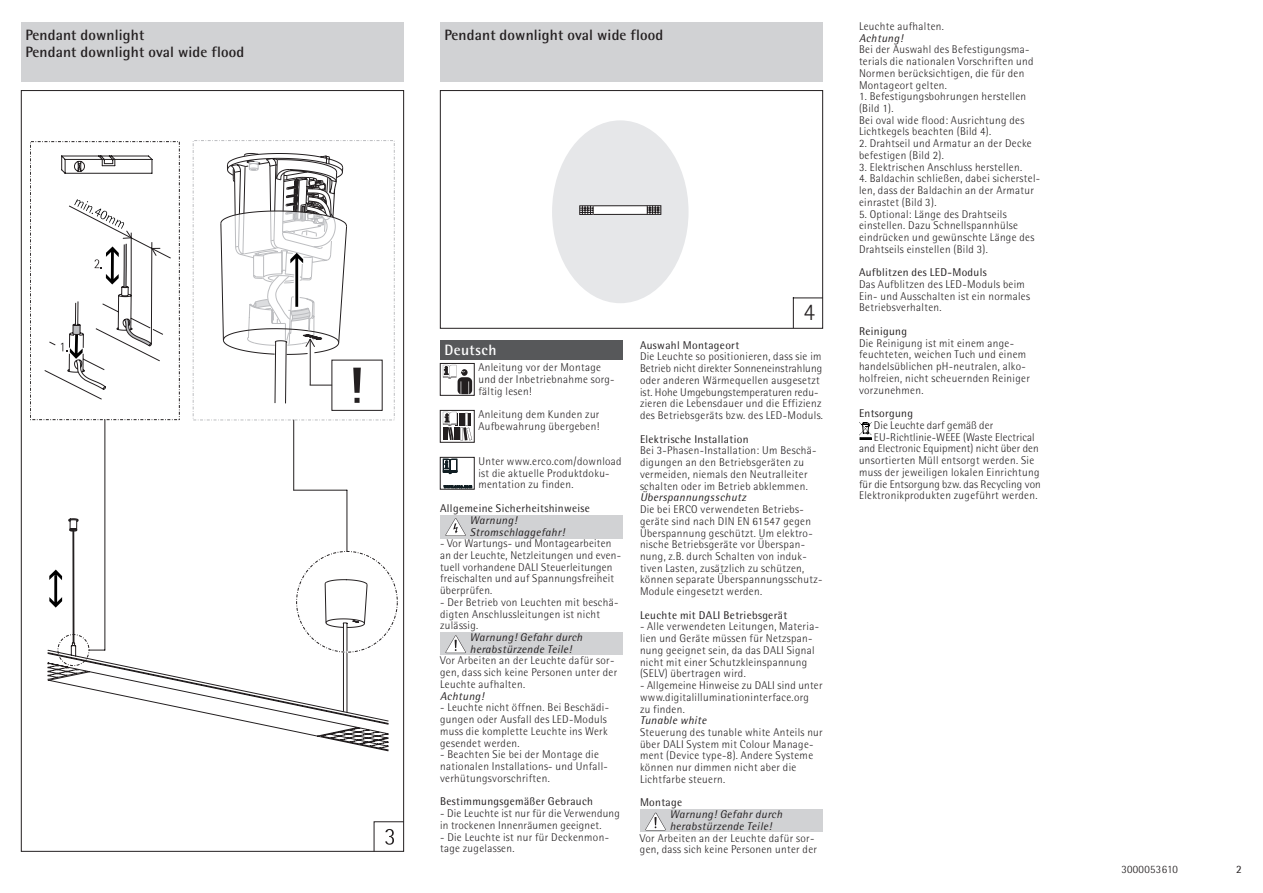
<style>
.page{position:relative;width:1263px;height:893px;background:#fff}
.page>*{position:absolute;margin:0;border:0;box-sizing:border-box;transform-origin:0 0}
.t1{font:300 24px "Rotis Semi Sans";color:#231f20}
.t2{font:700 15px/16.5px "Rotis Semi Sans";letter-spacing:.01em;color:#231f20}
.t3{font:700 15px "Rotis Semi Sans";letter-spacing:.03em;color:#fff}
.t4{font:300 11.25px/11.7px "Rotis Semi Sans";letter-spacing:.03em;color:#231f20}
.t5{font:11.25px "Rotis Semi Sans";letter-spacing:.03em;color:#231f20}
.t6{font:italic 11.25px/11.7px "Rotis Semi Sans";letter-spacing:.03em;color:#231f20}
.t7{font:300 11.25px "Rotis Semi Sans";letter-spacing:.01em;color:#231f20}
</style>
<div class="page">
<hr style="left:105px;top:420px;width:1px;height:230px;background:#231f20">
<svg style="left:353px;top:368px;width:8px;height:35px"></svg>
<div style="left:332px;top:360px;width:50px;height:51px;border:1px solid #231f20"></div>
<hr style="left:347px;top:490px;width:1px;height:61px;background:#231f20">
<hr style="left:294px;top:490px;width:53px;height:1px;background:#231f20">
<hr style="left:293px;top:420px;width:1px;height:70px;background:#231f20">
<div style="left:193px;top:140px;width:201px;height:280px;border:1px dashed #bcbdc0"></div>
<div style="left:30px;top:141px;width:150px;height:279px;border:1px dashed #231f20"></div>
<svg style="left:44px;top:153px;width:303px;height:251px"></svg>
<svg style="left:47px;top:518px;width:342px;height:233px"></svg>
<svg style="left:374px;top:821px;width:28px;height:28px"></svg>
<div style="left:21px;top:22px;width:383px;height:60px;background:#d1d2d4"></div>
<div style="left:440px;top:22px;width:383px;height:60px;background:#d1d2d4"></div>
<div style="left:552px;top:120px;width:136px;height:183px;background:#e6e7e9;border-radius:50%"></div>
<div style="left:580px;top:206px;width:81px;height:8px;background:#fff"></div>
<div style="left:579px;top:206px;width:82px;height:9px;border:1px solid #231f20"></div>
<svg style="left:580px;top:206px;width:14px;height:9px"></svg>
<svg style="left:647px;top:206px;width:14px;height:8px"></svg>
<hr style="left:793px;top:298px;width:30px;height:1px;background:#231f20">
<hr style="left:793px;top:298px;width:1px;height:30px;background:#231f20">
<div style="left:440px;top:90px;width:383px;height:238px;border:1px solid #231f20"></div>
<div style="left:440px;top:340px;width:183px;height:19px;background:#57585a"></div>
<svg style="left:443px;top:365px;width:29px;height:28px"></svg>
<div style="left:440px;top:363px;width:34px;height:32px;border:1px solid #231f20"></div>
<svg style="left:443px;top:412px;width:29px;height:28px"></svg>
<div style="left:440px;top:410px;width:34px;height:32px;border:1px solid #231f20"></div>
<svg style="left:443px;top:459px;width:14px;height:14px"></svg>
<svg style="left:444px;top:486px;width:28px;height:1px"></svg>
<div style="left:440px;top:457px;width:34px;height:32px;border:1px solid #231f20"></div>
<div style="left:440px;top:515px;width:183px;height:24px;background:#d1d2d4"></div>
<svg style="left:445px;top:518px;width:21px;height:18px"></svg>
<div style="left:440px;top:632px;width:183px;height:23px;background:#d1d2d4"></div>
<svg style="left:445px;top:635px;width:21px;height:18px"></svg>
<div style="left:640px;top:810px;width:183px;height:22px;background:#d1d2d4"></div>
<svg style="left:645px;top:813px;width:21px;height:17px"></svg>
<svg style="left:859px;top:422px;width:13px;height:18px"></svg>
<h2 class="t2" style="left:25px;top:26px;width:220px">Pendant downlight<br>Pendant downlight oval wide flood</h2>
<h2 class="t2" style="left:444px;top:26px;width:220px">Pendant downlight oval wide flood</h2>
<h1 class="t1" style="left:803px;top:298px;width:13px">4</h1>
<h2 class="t3" style="left:444px;top:340px;width:54px">Deutsch</h2>
<p class="t4" style="left:478px;top:361px;width:138px">Anleitung vor der Montage und der Inbetriebnahme sorg&shy;fältig lesen!</p>
<p class="t4" style="left:478px;top:408px;width:123px">Anleitung dem Kunden zur<br>Aufbewahrung übergeben!</p>
<p class="t4" style="left:478px;top:455px;width:145px">Unter www.erco.com/download ist die aktuelle Produktdoku&shy;mentation zu finden.</p>
<p class="t5" style="left:440px;top:501px;width:151px">Allgemeine Sicherheitshinweise</p>
<p class="t6" style="left:470px;top:514px;width:96px">Warnung!<br>Stromschlaggefahr!</p>
<p class="t4" style="left:440px;top:537px;width:183px">- Vor Wartungs- und Montagearbeiten an der Leuchte, Netzleitungen und even&shy;tuell vorhandene DALI Steuerleitungen freischalten und auf Spannungsfreiheit überprüfen.</p>
<p class="t4" style="left:440px;top:596px;width:180px">- Der Betrieb von Leuchten mit beschä&shy;digten Anschlussleitungen ist nicht zulässig.</p>
<p class="t6" style="left:470px;top:631px;width:114px">Warnung! Gefahr durch herabstürzende Teile!</p>
<p class="t4" style="left:440px;top:655px;width:179px">Vor Arbeiten an der Leuchte dafür sor&shy;gen, dass sich keine Personen unter der<br>Leuchte aufhalten.</p>
<p class="t6" style="left:440px;top:690px;width:45px">Achtung!</p>
<p class="t4" style="left:440px;top:702px;width:170px">- Leuchte nicht öffnen. Bei Beschädi&shy;gungen oder Ausfall des LED-Moduls muss die komplette Leuchte ins Werk gesendet werden.</p>
<p class="t4" style="left:440px;top:749px;width:168px">- Beachten Sie bei der Montage die nationalen Installations- und Unfall&shy;verhütungsvorschriften.</p>
<p class="t5" style="left:440px;top:795px;width:154px">Bestimmungsgemäßer Gebrauch</p>
<p class="t4" style="left:440px;top:807px;width:181px">- Die Leuchte ist nur für die Verwendung in trockenen Innenräumen geeignet.</p>
<p class="t4" style="left:440px;top:831px;width:170px">- Die Leuchte ist nur für Deckenmon&shy;tage zugelassen.</p>
<p class="t5" style="left:640px;top:338px;width:101px">Auswahl Montageort</p>
<p class="t4" style="left:640px;top:351px;width:184px">Die Leuchte so positionieren, dass sie im Betrieb nicht direkter Sonneneinstrahlung oder anderen Wärmequellen ausgesetzt ist. Hohe Umgebungstemperaturen redu&shy;zieren die Lebensdauer und die Effizienz des Betriebsgeräts bzw. des LED-Moduls.</p>
<p class="t5" style="left:640px;top:432px;width:110px">Elektrische Installation</p>
<p class="t4" style="left:640px;top:445px;width:178px">Bei 3-Phasen-Installation: Um Beschä&shy;digungen an den Betriebsgeräten zu vermeiden, niemals den Neutralleiter schalten oder im Betrieb abklemmen.</p>
<p class="t6" style="left:640px;top:491px;width:108px">Überspannungsschutz</p>
<p class="t4" style="left:640px;top:503px;width:184px">Die bei ERCO verwendeten Betriebs&shy;geräte sind nach DIN EN 61547 gegen Überspannung geschützt. Um elektro&shy;nische Betriebsgeräte vor Überspan&shy;nung, z.B. durch Schalten von induk&shy;tiven Lasten, zusätzlich zu schützen, können separate Überspannungsschutz-Module eingesetzt werden.</p>
<p class="t5" style="left:640px;top:608px;width:149px">Leuchte mit DALI Betriebsgerät</p>
<p class="t4" style="left:640px;top:621px;width:179px">- Alle verwendeten Leitungen, Materia&shy;lien und Geräte müssen für Netzspan&shy;nung geeignet sein, da das DALI Signal nicht mit einer Schutzkleinspannung (SELV) übertragen wird.</p>
<p class="t4" style="left:640px;top:679px;width:184px">- Allgemeine Hinweise zu DALI sind unter www.digitalilluminationinterface.org<br>zu finden.</p>
<p class="t6" style="left:640px;top:714px;width:68px">Tunable white</p>
<p class="t4" style="left:640px;top:726px;width:184px">Steuerung des tunable white Anteils nur über DALI System mit Colour Manage&shy;ment (Device type-8). Andere Systeme können nur dimmen nicht aber die Lichtfarbe steuern.</p>
<p class="t5" style="left:640px;top:796px;width:44px">Montage</p>
<p class="t6" style="left:670px;top:808px;width:114px">Warnung! Gefahr durch herabstürzende Teile!</p>
<p class="t4" style="left:640px;top:832px;width:179px">Vor Arbeiten an der Leuchte dafür sor&shy;gen, dass sich keine Personen unter der</p>
<p class="t4" style="left:859px;top:20px;width:86px">Leuchte aufhalten.</p>
<p class="t6" style="left:859px;top:32px;width:45px">Achtung!</p>
<p class="t4" style="left:859px;top:44px;width:176px">Bei der Auswahl des Befestigungsma&shy;terials die nationalen Vorschriften und Normen berücksichtigen, die für den Montageort gelten.</p>
<p class="t4" style="left:859px;top:91px;width:169px">1. Befestigungsbohrungen herstellen (Bild 1).<br>Bei oval wide flood: Ausrichtung des<br>Lichtkegels beachten (Bild 4).</p>
<p class="t4" style="left:859px;top:138px;width:174px">2. Drahtseil und Armatur an der Decke befestigen (Bild 2).</p>
<p class="t4" style="left:859px;top:161px;width:165px">3. Elektrischen Anschluss herstellen.</p>
<p class="t4" style="left:859px;top:173px;width:183px">4. Baldachin schließen, dabei sicherstel&shy;len, dass der Baldachin an der Armatur einrastet (Bild 3).</p>
<p class="t4" style="left:859px;top:208px;width:177px">5. Optional: Länge des Drahtseils einstellen. Dazu Schnellspannhülse eindrücken und gewünschte Länge des Drahtseils einstellen (Bild 3).</p>
<p class="t5" style="left:859px;top:266px;width:129px">Aufblitzen des LED-Moduls</p>
<p class="t4" style="left:859px;top:278px;width:172px">Das Aufblitzen des LED-Moduls beim<br>Ein- und Ausschalten ist ein normales<br>Betriebsverhalten.</p>
<p class="t5" style="left:859px;top:324px;width:50px">Reinigung</p>
<p class="t4" style="left:859px;top:337px;width:172px">Die Reinigung ist mit einem ange&shy;feuchteten, weichen Tuch und einem handelsüblichen pH-neutralen, alko&shy;holfreien, nicht scheuernden Reiniger vorzunehmen.</p>
<p class="t5" style="left:859px;top:407px;width:56px">Entsorgung</p>
<p class="t7" style="left:874px;top:419px;width:121px">Die Leuchte darf gemäß der</p>
<p class="t7" style="left:874px;top:430px;width:162px">EU-Richtlinie-WEEE (Waste Electrical</p>
<p class="t7" style="left:859px;top:442px;width:181px">and Electronic Equipment) nicht über den</p>
<p class="t4" style="left:859px;top:454px;width:177px">unsortierten Müll entsorgt werden. Sie</p>
<p class="t4" style="left:859px;top:466px;width:182px">muss der jeweiligen lokalen Einrichtung</p>
<p class="t7" style="left:859px;top:477px;width:183px">für die Entsorgung bzw. das Recycling von</p>
<p class="t4" style="left:859px;top:490px;width:180px">Elektronikprodukten zugeführt werden.</p>
<p class="t4" style="left:1121px;top:863px;width:58px">3000053610</p>
<p class="t5" style="left:1236px;top:863px;width:7px">2</p>
</div>
